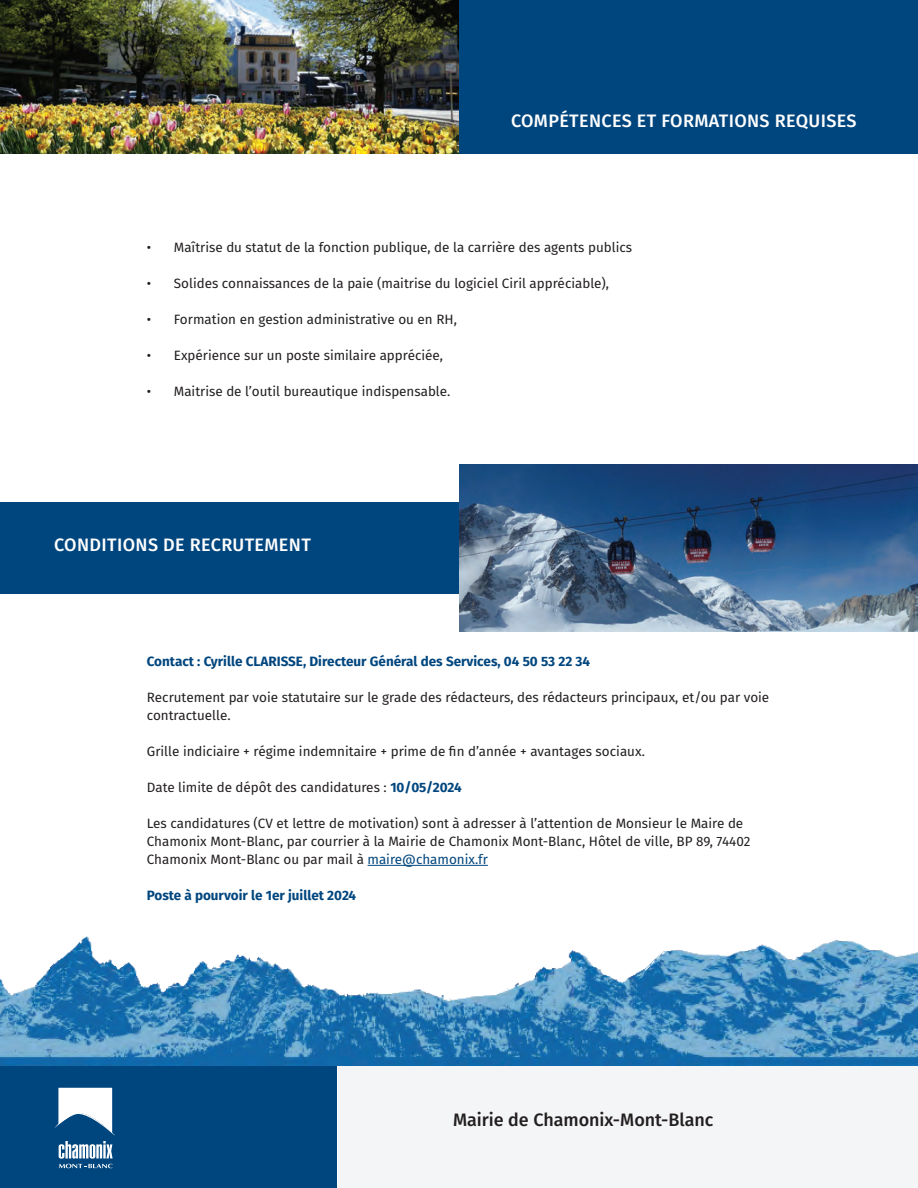
<style>
.page{position:relative;width:918px;height:1188px;background:#fff}
.page>*{position:absolute;margin:0;border:0;box-sizing:border-box;transform-origin:0 0}
.t1{font:500 18px "Fira Sans";letter-spacing:.02em;color:#fff}
.t2{font:500 18px "Fira Sans";color:#231f20}
.t3{font:13.5px/18px "Fira Sans";color:#231f20}
.t4{font:700 13.5px "Fira Sans";color:#00467e}
.s1{font-weight:700;color:#00467e}
.s2{color:#00467e}
</style>
<div class="page">
<div style="left:459px;top:0;width:459px;height:153px;background:#00467e"></div>
<div style="left:0;top:502px;width:459px;height:92px;background:#00467e"></div>
<div style="left:0;top:1066px;width:337px;height:122px;background:#00467e"></div>
<div style="left:338px;top:1066px;width:580px;height:122px;background:#f4f5f6"></div>
<svg style="left:54px;top:1088px;width:61px;height:80px"></svg>
<hr style="left:368px;top:865px;width:120px;height:1px;background:#00467e">
<img style="left:0;top:0;width:459px;height:153px">
<img style="left:459px;top:465px;width:459px;height:167px">
<img style="left:0;top:936px;width:918px;height:130px">
<h1 class="t1" style="left:511px;top:106px;width:347px">COMPÉTENCES ET FORMATIONS REQUISES</h1>
<p class="t3" style="left:147px;top:238px;width:487px">• Maîtrise du statut de la fonction publique, de la carrière des agents publics</p>
<p class="t3" style="left:147px;top:274px;width:464px">• Solides connaissances de la paie (maitrise du logiciel Ciril appréciable),</p>
<p class="t3" style="left:147px;top:310px;width:312px">• Formation en gestion administrative ou en RH,</p>
<p class="t3" style="left:147px;top:346px;width:298px">• Expérience sur un poste similaire appréciée,</p>
<p class="t3" style="left:147px;top:382px;width:305px">• Maitrise de l’outil bureautique indispensable.</p>
<h1 class="t1" style="left:54px;top:530px;width:258px">CONDITIONS DE RECRUTEMENT</h1>
<p class="t4" style="left:147px;top:650px;width:445px">Contact : Cyrille CLARISSE, Directeur Général des Services, 04 50 53 22 34</p>
<p class="t3" style="left:147px;top:688px;width:624px">Recrutement par voie statutaire sur le grade des rédacteurs, des rédacteurs principaux, et/ou par voie contractuelle.</p>
<p class="t3" style="left:147px;top:742px;width:500px">Grille indiciaire + régime indemnitaire + prime de fin d’année + avantages sociaux.</p>
<p class="t3" style="left:147px;top:778px;width:316px">Date limite de dépôt des candidatures : <span class="s1">10/05/2024</span></p>
<p class="t3" style="left:147px;top:814px;width:605px">Les candidatures (CV et lettre de motivation) sont à adresser à l’attention de Monsieur le Maire de<br>Chamonix Mont-Blanc, par courrier à la Mairie de Chamonix Mont-Blanc, Hôtel de ville, BP 89, 74402<br>Chamonix Mont-Blanc ou par mail à <span class="s2">maire@chamonix.fr</span></p>
<p class="t4" style="left:147px;top:884px;width:211px">Poste à pourvoir le 1er juillet 2024</p>
<h1 class="t2" style="left:453px;top:1105px;width:262px">Mairie de Chamonix-Mont-Blanc</h1>
</div>
